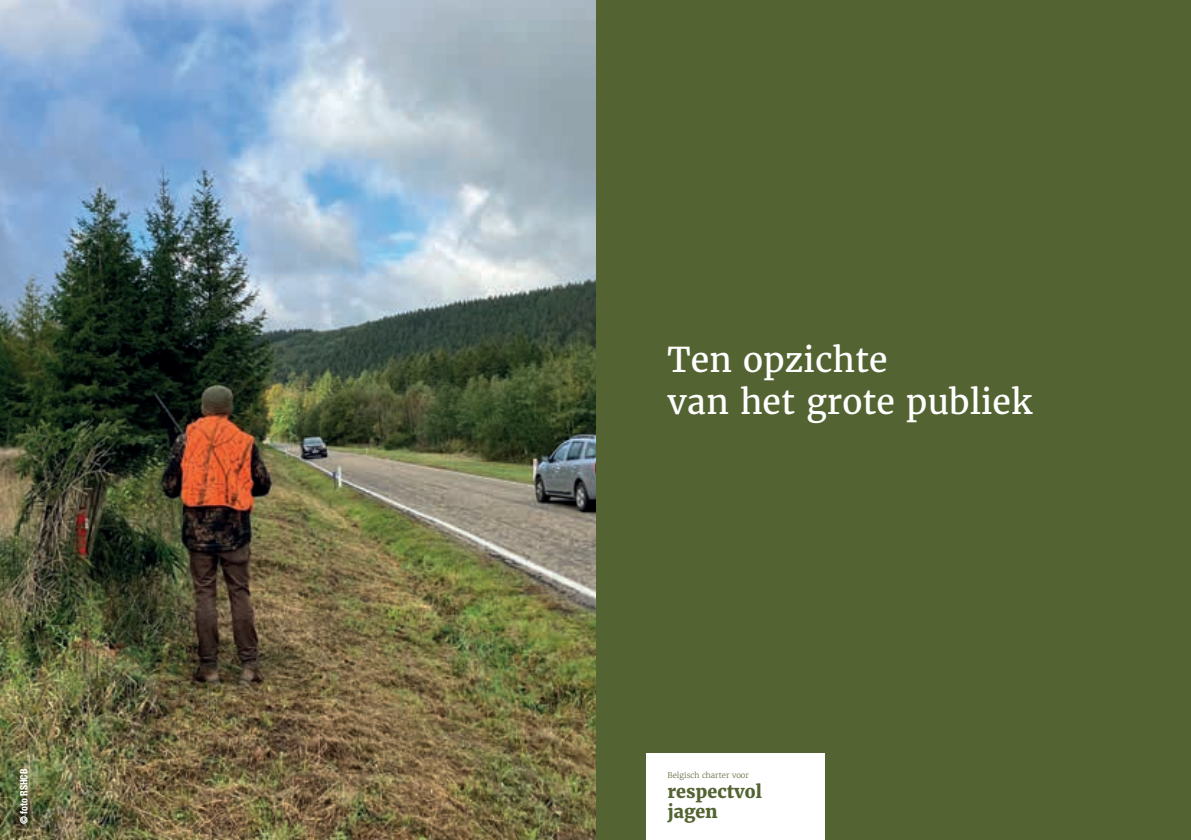
<style>
.page{position:relative;width:1191px;height:840px;background:#fff}
.page>*{position:absolute;margin:0;border:0;box-sizing:border-box;transform-origin:0 0}
.t1{font:34px/42px "Merriweather";color:#fff}
.t2{font:800 18px/20px "Merriweather";color:#536331}
.t3{font:700 condensed 10px "Helvetica Neue";color:#fff}
.t4{font:300 7.8px "Merriweather";color:#536331}
</style>
<div class="page">
<div style="left:595px;top:0;width:596px;height:839px;background:#536331"></div>
<div style="left:646px;top:753px;width:179px;height:86px;background:#fff"></div>
<img style="left:0;top:0;width:595px;height:839px">
<p class="t3" style="left:16px;top:823px;width:57px;rotate:-90deg">© foto RSHCB</p>
<p class="t1" style="left:667px;top:339px;width:367px">Ten opzichte<br>van het grote publiek</p>
<p class="t4" style="left:667px;top:769px;width:83px">Belgisch charter voor</p>
<p class="t2" style="left:667px;top:780px;width:96px">respectvol jagen</p>
</div>
